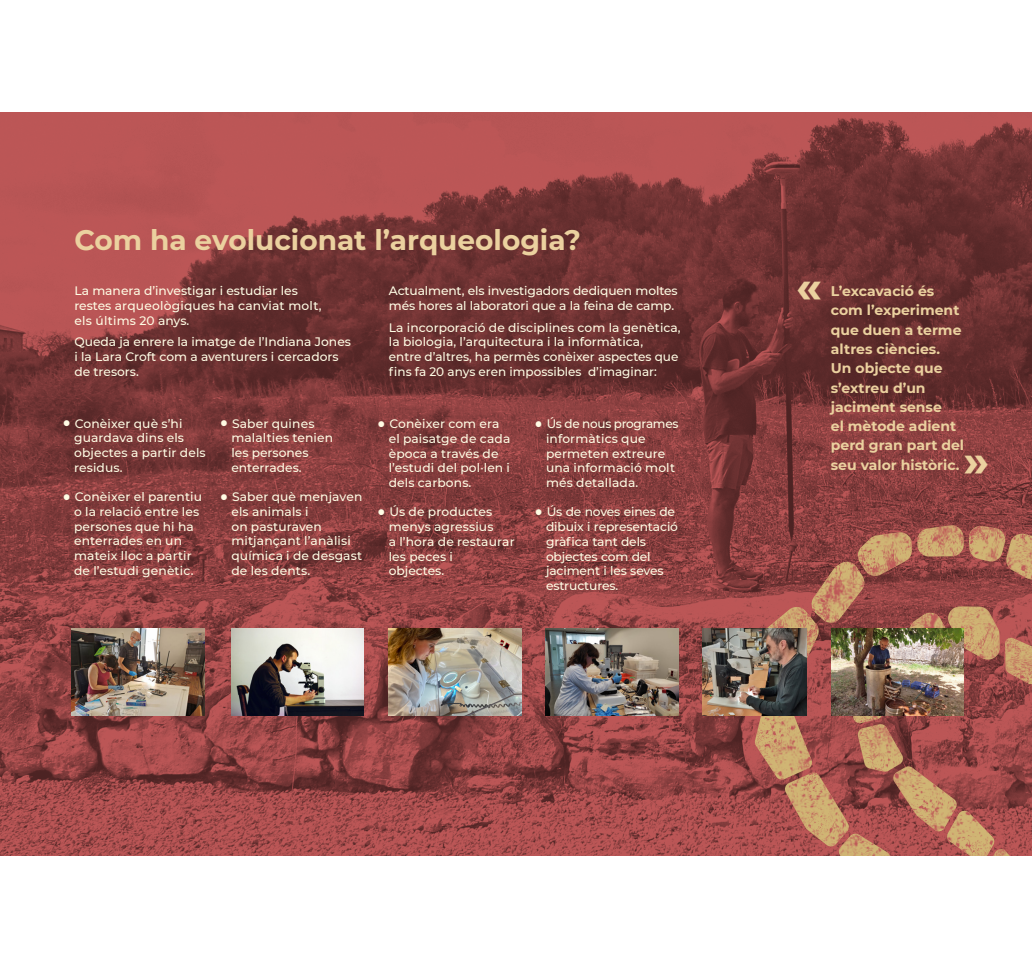
<style>
.page{position:relative;width:1032px;height:968px;background:#fff}
.page>*{position:absolute;margin:0;border:0;box-sizing:border-box;transform-origin:0 0}
.t1{font:700 45.5px "Montserrat";color:#ebd19f}
.t2{font:700 28px "Montserrat";color:#ebd19f}
.t3{font:700 14px/19.2px "Montserrat";color:#ebd19f}
.t4{font:500 12.25px/14.7px "Montserrat";letter-spacing:.005em;color:#fffce4}
.s1{font-size:31.5px}
</style>
<div class="page">
<img style="left:0;top:112px;width:1032px;height:744px">
<svg style="left:754px;top:524px;width:278px;height:332px;background:#b46657"></svg>
<img style="left:754px;top:525px;width:278px;height:307px">
<img style="left:389px;top:628px;width:132px;height:87px">
<img style="left:232px;top:628px;width:132px;height:87px">
<img style="left:831px;top:628px;width:133px;height:87px">
<img style="left:72px;top:628px;width:132px;height:87px">
<img style="left:703px;top:628px;width:104px;height:87px">
<img style="left:546px;top:628px;width:132px;height:87px">
<h2 class="t2" style="left:74px;top:223px;width:508px">Com ha evolucionat l’arqueologia?</h2>
<p class="t4" style="left:74px;top:283px;width:249px">La manera d’investigar i estudiar les restes arqueològiques ha canviat molt, els últims 20 anys.</p>
<p class="t4" style="left:74px;top:334px;width:278px">Queda ja enrere la imatge de l’Indiana Jones i la Lara Croft com a aventurers i cercadors de tresors.</p>
<p class="t4" style="left:74px;top:416px;width:133px;text-indent:-12px"><span class="s1">•</span> Conèixer què s’hi guardava dins els objectes a partir dels residus.</p>
<p class="t4" style="left:74px;top:489px;width:130px;text-indent:-12px"><span class="s1">•</span> Conèixer el parentiu o la relació entre les persones que hi ha enterrades en un mateix lloc a partir de l’estudi genètic.</p>
<p class="t4" style="left:231px;top:416px;width:103px;text-indent:-12px"><span class="s1">•</span> Saber quines malalties tenien les persones enterrades.</p>
<p class="t4" style="left:231px;top:489px;width:132px;text-indent:-12px"><span class="s1">•</span> Saber què menjaven els animals i<br>on pasturaven mitjançant l’anàlisi química i de desgast de les dents.</p>
<p class="t4" style="left:389px;top:283px;width:290px">Actualment, els investigadors dediquen moltes més hores al laboratori que a la feina de camp.</p>
<p class="t4" style="left:389px;top:320px;width:293px">La incorporació de disciplines com la genètica, la biologia, l’arquitectura i la informàtica,<br>entre d’altres, ha permès conèixer aspectes que fins fa 20 anys eren impossibles d’imaginar:</p>
<p class="t4" style="left:389px;top:416px;width:123px;text-indent:-12px"><span class="s1">•</span> Conèixer com era el paisatge de cada època a través de l’estudi del pol·len i dels carbons.</p>
<p class="t4" style="left:389px;top:504px;width:128px;text-indent:-12px"><span class="s1">•</span> Ús de productes menys agressius<br>a l’hora de restaurar les peces i<br>objectes.</p>
<p class="t4" style="left:546px;top:416px;width:134px;text-indent:-12px"><span class="s1">•</span> Ús de nous programes informàtics que permeten extreure una informació molt més detallada.</p>
<p class="t4" style="left:546px;top:504px;width:134px;text-indent:-12px"><span class="s1">•</span> Ús de noves eines de dibuix i representació gràfica tant dels objectes com del jaciment i les seves estructures.</p>
<h1 class="t1" style="left:796px;top:259px;width:27px">«</h1>
<p class="t3" style="left:831px;top:281px;width:135px">L’excavació és com l’experiment que duen a terme altres ciències.<br>Un objecte que s’extreu d’un jaciment sense<br>el mètode adient perd gran part del seu valor històric.</p>
<h1 class="t1" style="left:963px;top:432px;width:27px">»</h1>
</div>
